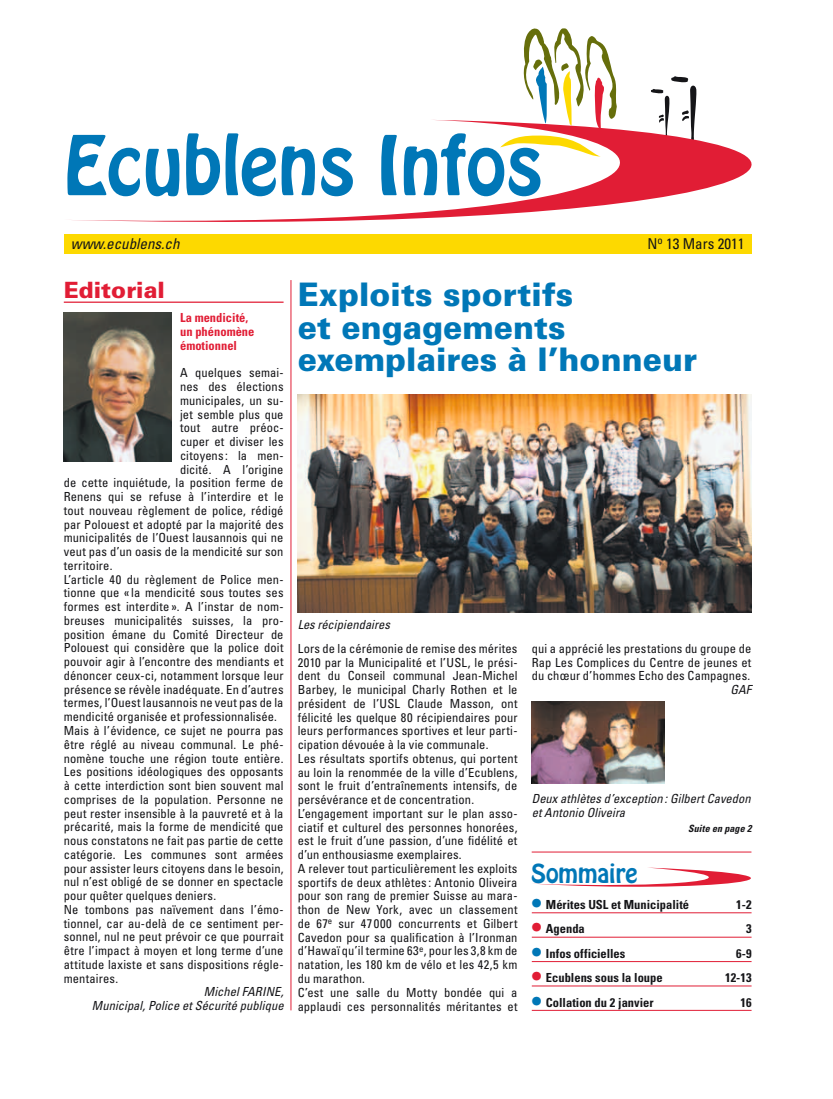
<style>
.page{position:relative;width:833px;height:1099px;background:#fff}
.page>*{position:absolute;margin:0;border:0;box-sizing:border-box;transform-origin:0 0}
.t1{font:72.5px "Hobo";color:#0077b7}
.t2{font:900 32.5px/32.5px "Univers";color:#0077b7}
.t3{font:23.12px "Hobo";color:#0077b7}
.t4{font:900 22.5px "Univers";color:#e11d35}
.t5{font:italic condensed 15px "Univers";color:#151518}
.t6{font:condensed 15px "Univers";color:#151518}
.t7{font:condensed 12.5px/13.8px "Univers";letter-spacing:.01em;color:#151518}
.t8{font:italic condensed 12.5px/13.8px "Univers";letter-spacing:.005em;color:#151518;text-align:right}
.t9{font:700 condensed 12.5px "Univers";color:#151518}
.t10{font:700 condensed 12.5px/13.8px "Univers";color:#e11d35}
.t11{font:italic 700 condensed 10px "Univers";letter-spacing:.015em;color:#151518}
.s1{font-family:"Universal Newswith Comm Pi";font-weight:400;font-stretch:normal;font-size:17.5px;color:#0077b7}
.s2{font-family:"Universal Newswith Comm Pi";font-weight:400;font-stretch:normal;font-size:17.5px;color:#e11d35}
</style>
<div class="page">
<div style="left:64px;top:234px;width:687px;height:19px;background:#fdd900"></div>
<svg style="left:523px;top:28px;width:94px;height:92px"></svg>
<svg style="left:651px;top:76px;width:45px;height:44px"></svg>
<svg style="left:72px;top:120px;width:679px;height:102px"></svg>
<hr style="left:64px;top:301px;width:219px;height:2px;background:#e11d35">
<img style="left:64px;top:312px;width:107px;height:149px">
<hr style="left:291px;top:280px;width:1px;height:730px;background:#e11d35">
<hr style="left:532px;top:912px;width:219px;height:1px;background:#e11d35">
<hr style="left:532px;top:936px;width:219px;height:1px;background:#e11d35">
<hr style="left:532px;top:961px;width:219px;height:1px;background:#e11d35">
<hr style="left:532px;top:985px;width:219px;height:1px;background:#e11d35">
<hr style="left:532px;top:1010px;width:219px;height:1px;background:#e11d35">
<svg style="left:533px;top:867px;width:218px;height:19px"></svg>
<hr style="left:531px;top:851px;width:220px;height:1px;background:#e11d35">
<img style="left:298px;top:394px;width:453px;height:218px">
<img style="left:531px;top:701px;width:134px;height:82px">
<h1 class="t1" style="left:64px;top:115px;width:481px">Ecublens Infos</h1>
<p class="t5" style="left:71px;top:234px;width:110px">www.ecublens.ch</p>
<p class="t6" style="left:647px;top:234px;width:98px">N<sup>o</sup> 13 Mars 2011</p>
<h3 class="t4" style="left:64px;top:276px;width:103px">Editorial</h3>
<p class="t10" style="left:180px;top:311px;width:76px">La mendicité, un phénomène émotionnel</p>
<p class="t7" style="left:180px;top:366px;width:105px">A quelques semai-</p>
<p class="t7" style="left:180px;top:379px;width:105px">nes des élections</p>
<p class="t7" style="left:180px;top:393px;width:105px">municipales, un su-</p>
<p class="t7" style="left:180px;top:407px;width:105px">jet semble plus que</p>
<p class="t7" style="left:180px;top:421px;width:105px">tout autre préoc-</p>
<p class="t7" style="left:180px;top:434px;width:105px">cuper et diviser les</p>
<p class="t7" style="left:180px;top:448px;width:105px">citoyens : la men-</p>
<p class="t7" style="left:180px;top:462px;width:105px">dicité. A l’origine</p>
<p class="t7" style="left:64px;top:476px;width:221px">de cette inquiétude, la position ferme de</p>
<p class="t7" style="left:64px;top:489px;width:221px">Renens qui se refuse à l’interdire et le</p>
<p class="t7" style="left:64px;top:503px;width:221px">tout nouveau règlement de police, rédigé</p>
<p class="t7" style="left:64px;top:517px;width:221px">par Polouest et adopté par la majorité des</p>
<p class="t7" style="left:64px;top:531px;width:221px">municipalités de l’Ouest lausannois qui ne</p>
<p class="t7" style="left:64px;top:544px;width:221px">veut pas d’un oasis de la mendicité sur son</p>
<p class="t7" style="left:64px;top:558px;width:50px">territoire.</p>
<p class="t7" style="left:64px;top:572px;width:221px">L’article 40 du règlement de Police men-</p>
<p class="t7" style="left:64px;top:586px;width:221px">tionne que « la mendicité sous toutes ses</p>
<p class="t7" style="left:64px;top:599px;width:221px">formes est interdite». A l’instar de nom-</p>
<p class="t7" style="left:64px;top:613px;width:221px">breuses municipalités suisses, la pro-</p>
<p class="t7" style="left:64px;top:627px;width:221px">position émane du Comité Directeur de</p>
<p class="t7" style="left:64px;top:641px;width:221px">Polouest qui considère que la police doit</p>
<p class="t7" style="left:64px;top:654px;width:221px">pouvoir agir à l’encontre des mendiants et</p>
<p class="t7" style="left:64px;top:668px;width:221px">dénoncer ceux-ci, notamment lorsque leur</p>
<p class="t7" style="left:64px;top:682px;width:221px">présence se révèle inadéquate. En d’autres</p>
<p class="t7" style="left:64px;top:696px;width:221px">termes, l’Ouest lausannois ne veut pas de la</p>
<p class="t7" style="left:64px;top:709px;width:215px">mendicité organisée et professionnalisée.</p>
<p class="t7" style="left:64px;top:723px;width:221px">Mais à l’évidence, ce sujet ne pourra pas</p>
<p class="t7" style="left:64px;top:737px;width:221px">être réglé au niveau communal. Le phé-</p>
<p class="t7" style="left:64px;top:751px;width:221px">nomène touche une région toute entière.</p>
<p class="t7" style="left:64px;top:764px;width:221px">Les positions idéologiques des opposants</p>
<p class="t7" style="left:64px;top:778px;width:221px">à cette interdiction sont bien souvent mal</p>
<p class="t7" style="left:64px;top:792px;width:221px">comprises de la population. Personne ne</p>
<p class="t7" style="left:64px;top:806px;width:221px">peut rester insensible à la pauvreté et à la</p>
<p class="t7" style="left:64px;top:819px;width:221px">précarité, mais la forme de mendicité que</p>
<p class="t7" style="left:64px;top:833px;width:221px">nous constatons ne fait pas partie de cette</p>
<p class="t7" style="left:64px;top:847px;width:221px">catégorie. Les communes sont armées</p>
<p class="t7" style="left:64px;top:861px;width:221px">pour assister leurs citoyens dans le besoin,</p>
<p class="t7" style="left:64px;top:874px;width:221px">nul n’est obligé de se donner en spectacle</p>
<p class="t7" style="left:64px;top:888px;width:154px">pour quêter quelques deniers.</p>
<p class="t7" style="left:64px;top:902px;width:221px">Ne tombons pas naïvement dans l’émo-</p>
<p class="t7" style="left:64px;top:916px;width:221px">tionnel, car au-delà de ce sentiment per-</p>
<p class="t7" style="left:64px;top:929px;width:221px">sonnel, nul ne peut prévoir ce que pourrait</p>
<p class="t7" style="left:64px;top:943px;width:221px">être l’impact à moyen et long terme d’une</p>
<p class="t7" style="left:64px;top:957px;width:221px">attitude laxiste et sans dispositions régle-</p>
<p class="t7" style="left:64px;top:971px;width:56px">mentaires.</p>
<p class="t8" style="left:92px;top:984px;width:193px">Michel FARINE,<br>Municipal, Police et Sécurité publique</p>
<h2 class="t2" style="left:298px;top:278px;width:401px">Exploits sportifs<br>et engagements exemplaires à l’honneur</h2>
<p class="t8" style="left:298px;top:617px;width:94px">Les récipiendaires</p>
<p class="t7" style="left:298px;top:641px;width:221px">Lors de la cérémonie de remise des mérites 2010 par la Municipalité et l’USL, le prési&shy;dent du Conseil communal Jean-Michel Barbey, le municipal Charly Rothen et le président de l’USL Claude Masson, ont félicité les quelque 80 récipiendaires pour leurs performances sportives et leur parti&shy;cipation dévouée à la vie communale.<br>Les résultats sportifs obtenus, qui portent au loin la renommée de la ville d’Ecublens, sont le fruit d’entraînements intensifs, de persévérance et de concentration.<br>L’engagement important sur le plan asso&shy;ciatif et culturel des personnes honorées, est le fruit d’une passion, d’une fidélité et d’un enthousiasme exemplaires.<br>A relever tout particulièrement les exploits sportifs de deux athlètes : Antonio Oliveira pour son rang de premier Suisse au mara&shy;thon de New York, avec un classement de 67<sup>e</sup> sur 47 000 concurrents et Gilbert Cavedon pour sa qualification à l’Ironman d’Hawaï qu’il termine 63<sup>e</sup>, pour les 3,8 km de natation, les 180 km de vélo et les 42,5 km du marathon.<br>C’est une salle du Motty bondée qui a applaudi ces personnalités méritantes et</p>
<p class="t7" style="left:532px;top:641px;width:221px;text-align:justify">qui a apprécié les prestations du groupe de Rap Les Complices du Centre de jeunes et du chœur d’hommes Echo des Campagnes.</p>
<p class="t8" style="left:730px;top:682px;width:22px">GAF</p>
<p class="t8" style="left:531px;top:791px;width:221px;text-align:left">Deux athlètes d’exception : Gilbert Cavedon et Antonio Oliveira</p>
<p class="t11" style="left:688px;top:821px;width:65px">Suite en page 2</p>
<h3 class="t3" style="left:531px;top:857px;width:108px">Sommaire</h3>
<p class="t9" style="left:532px;top:896px;width:159px"><span class="s1">c</span> Mérites USL et Municipalité</p>
<p class="t9" style="left:736px;top:896px;width:17px">1-2</p>
<p class="t9" style="left:532px;top:921px;width:55px"><span class="s2">c</span> Agenda</p>
<p class="t9" style="left:746px;top:921px;width:7px">3</p>
<p class="t9" style="left:532px;top:945px;width:95px"><span class="s1">c</span> Infos officielles</p>
<p class="t9" style="left:736px;top:945px;width:17px">6-9</p>
<p class="t9" style="left:532px;top:969px;width:132px"><span class="s2">c</span> Ecublens sous la loupe</p>
<p class="t9" style="left:725px;top:969px;width:28px">12-13</p>
<p class="t9" style="left:532px;top:994px;width:123px"><span class="s1">c</span> Collation du 2 janvier</p>
<p class="t9" style="left:740px;top:994px;width:13px">16</p>
</div>
